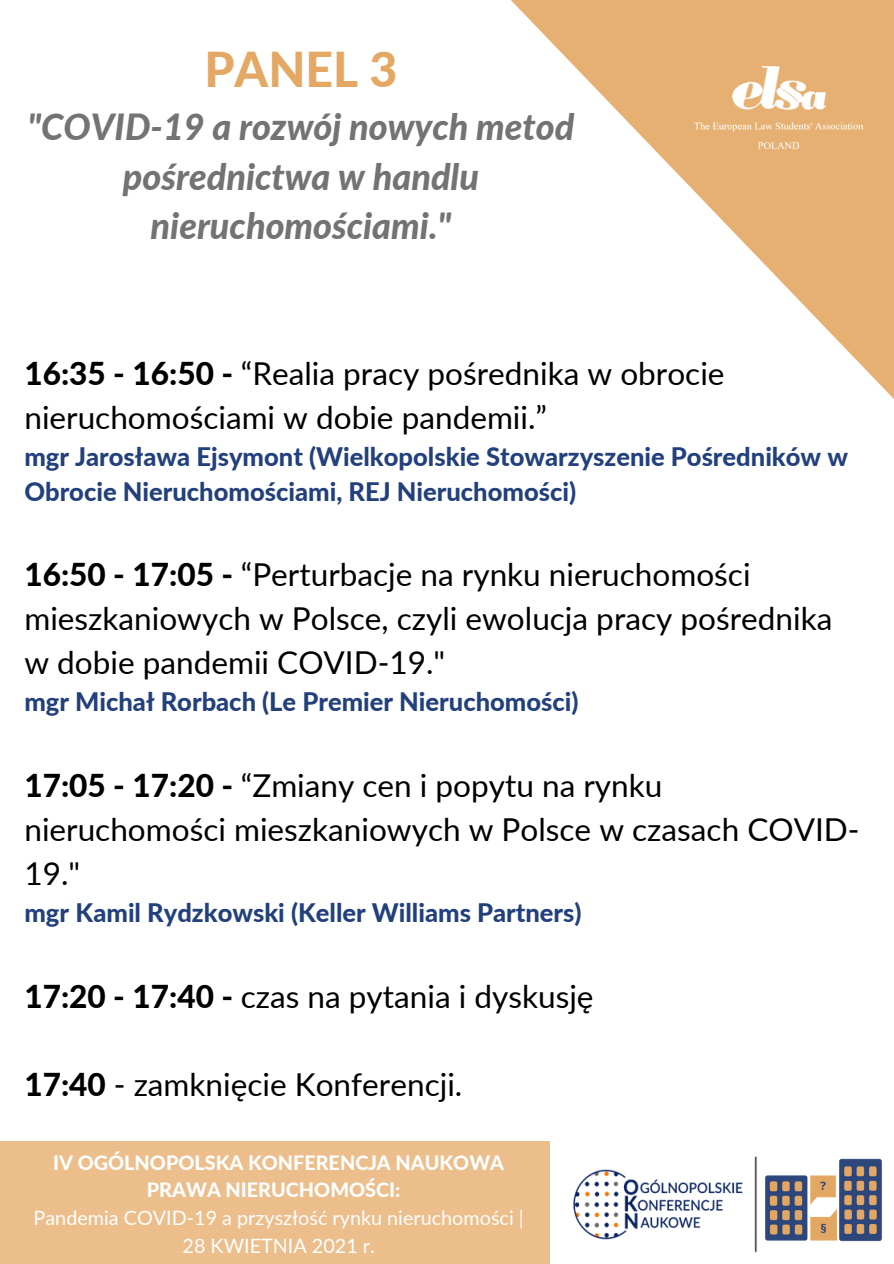
<style>
.page{position:relative;width:894px;height:1264px;background:#fff}
.page>*{position:absolute;margin:0;border:0;box-sizing:border-box;transform-origin:0 0}
.t1{font:800 48px "Lato";color:#e4a864}
.t2{font:italic 800 36px/49.5px "Lato";color:#737373;text-align:center}
.t3{font:31.5px/44px "Lato";color:#000}
.t4{font:800 25.5px/35px "Lato";color:#22407c}
.t5{font:19.8px/27.6px "Lato";color:#fff;text-align:center}
.t6{font:800 19.8px/27.6px "Lato";color:#fff;text-align:center}
.s1{font-weight:800}
</style>
<div class="page">
<svg style="left:511px;top:0;width:382px;height:398px"></svg>
<img style="left:693px;top:66px;width:170px;height:86px">
<div style="left:0;top:1141px;width:893px;height:122px;background:#ebbe8c"></div>
<div style="left:549px;top:1141px;width:344px;height:122px;background:#fff"></div>
<img style="left:549px;top:1141px;width:208px;height:115px">
<img style="left:765px;top:1158px;width:117px;height:84px">
<p class="t1" style="left:204px;top:40px;width:194px">PANEL 3</p>
<p class="t2" style="left:28px;top:101px;width:548px">"COVID-19 a rozwój nowych metod pośrednictwa w handlu nieruchomościami."</p>
<p class="t3" style="left:24px;top:350px;width:701px"><span class="s1">16:35 - 16:50 -</span> “Realia pracy pośrednika w obrocie nieruchomościami w dobie pandemii.”</p>
<p class="t4" style="left:24px;top:438px;width:824px">mgr Jarosława Ejsymont (Wielkopolskie Stowarzyszenie Pośredników w<br>Obrocie Nieruchomościami, REJ Nieruchomości)</p>
<p class="t3" style="left:24px;top:552px;width:809px"><span class="s1">16:50 - 17:05 -</span> “Perturbacje na rynku nieruchomości mieszkaniowych w Polsce, czyli ewolucja pracy pośrednika w dobie pandemii COVID-19."</p>
<p class="t4" style="left:24px;top:684px;width:555px">mgr Michał Rorbach (Le Premier Nieruchomości)</p>
<p class="t3" style="left:24px;top:762px;width:836px"><span class="s1">17:05 - 17:20 -</span> “Zmiany cen i popytu na rynku nieruchomości mieszkaniowych w Polsce w czasach COVID-<br>19."</p>
<p class="t4" style="left:24px;top:894px;width:558px">mgr Kamil Rydzkowski (Keller Williams Partners)</p>
<p class="t3" style="left:24px;top:973px;width:570px"><span class="s1">17:20 - 17:40 -</span> czas na pytania i dyskusję</p>
<p class="t3" style="left:24px;top:1061px;width:439px"><span class="s1">17:40</span> - zamknięcie Konferencji.</p>
<p class="t6" style="left:53px;top:1148px;width:452px">IV OGÓLNOPOLSKA KONFERENCJA NAUKOWA<br>PRAWA NIERUCHOMOŚCI:</p>
<p class="t5" style="left:34px;top:1203px;width:491px">Pandemia COVID-19 a przyszłość rynku nieruchomości |<br>28 KWIETNIA 2021 r.</p>
</div>
